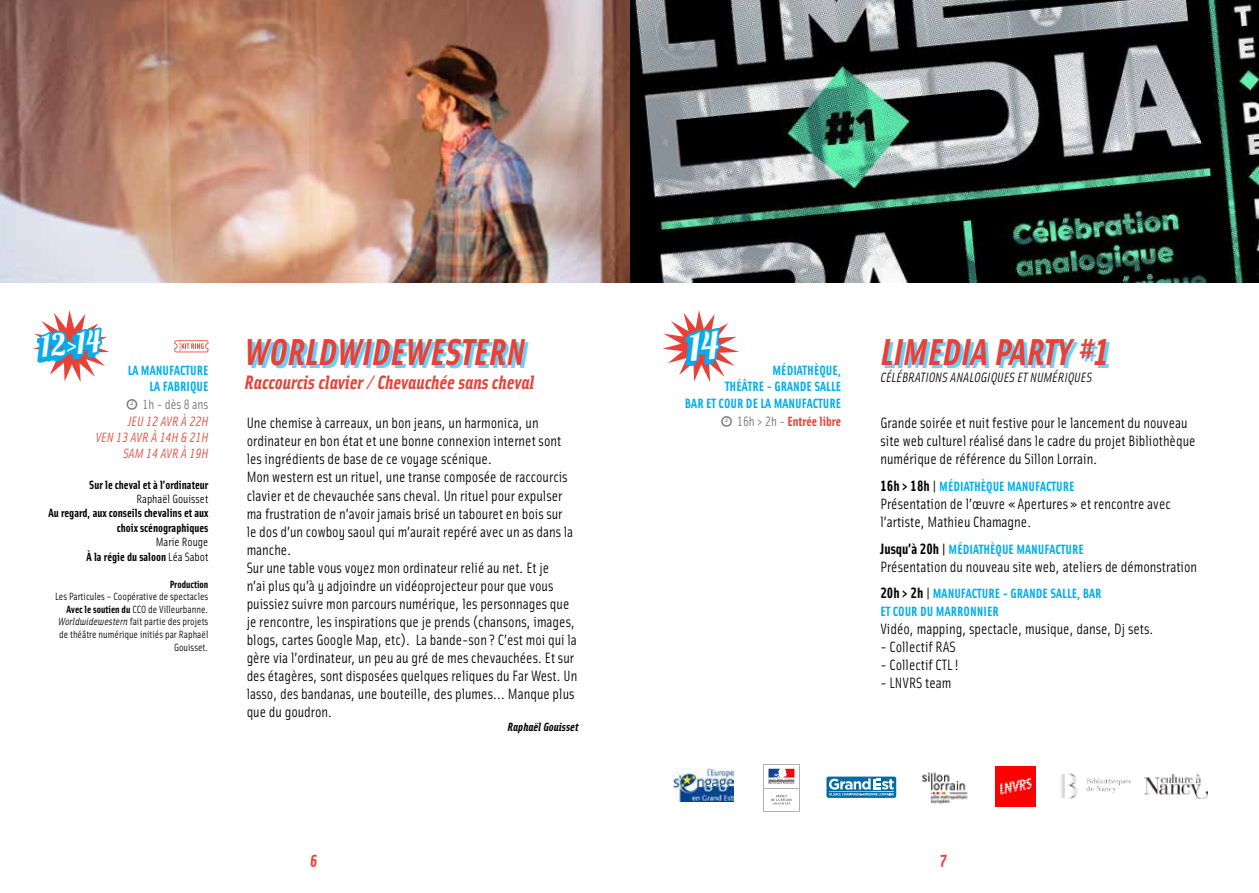
<style>
.page{position:relative;width:1259px;height:893px;background:#fff}
.page>*{position:absolute;margin:0;border:0;box-sizing:border-box;transform-origin:0 0}
.t1{font:italic 37.5px "Solex Bold Lining";color:#e84137}
.t2{font:30.15px "Lobster 1.3";color:#fff}
.t3{font:italic 19.5px "Solex Bold Lining";color:#e84137}
.t4{font:15px/18px "Solex Regular Lining";color:#000}
.t5{font:13.5px/16.2px "Solex Bold Lining";color:#00aeef;text-align:right}
.t6{font:italic 13.5px/16.2px "Solex Regular Lining";color:#e84137;text-align:right}
.t7{font:italic 13.5px "Solex Regular Lining";color:#000}
.t8{font:13.5px "Solex Bold Lining";color:#e84137}
.t9{font:13.5px "Solex Regular Lining";color:#717076}
.t10{font:12px/14.4px "Solex Bold Lining";color:#000;text-align:right}
.t11{font:12px "Solex Regular Lining";color:#000}
.t12{font:italic 12px "Solex Bold Lining";color:#000}
.t13{font:10.5px/12.6px "Solex Regular Lining";color:#000;text-align:right}
.t14{font:10.5px "Solex Bold Lining";color:#000}
.s1{font-family:"Solex Regular Lining"}
.s2{font-family:"Solex Bold Lining"}
.s3{font-style:italic}
.s4{font-family:"Solex Regular Lining";color:#717076}
.s5{font-size:15px;color:#000}
.s6{font-family:"Solex Regular Lining";font-size:15px;color:#000}
</style>
<div class="page">
<img style="left:0;top:0;width:629px;height:283px">
<svg style="left:33px;top:239px;width:76px;height:143px"></svg>
<img style="left:631px;top:0;width:628px;height:283px">
<img style="left:1061px;top:773px;width:70px;height:26px">
<svg style="left:826px;top:777px;width:70px;height:21px"></svg>
<svg style="left:829px;top:778px;width:65px;height:17px"></svg>
<img style="left:921px;top:772px;width:47px;height:32px">
<svg style="left:763px;top:764px;width:36px;height:47px"></svg>
<img style="left:673px;top:768px;width:60px;height:34px">
<div style="left:995px;top:766px;width:41px;height:40px;background:#f00"></div>
<svg style="left:1000px;top:778px;width:31px;height:16px"></svg>
<img style="left:1144px;top:774px;width:63px;height:24px">
<svg style="left:174px;top:340px;width:34px;height:12px"></svg>
<svg style="left:662px;top:310px;width:77px;height:72px"></svg>
<h2 class="t2" style="left:39px;top:327px;width:61px;rotate:-5deg">12&gt;14</h2>
<p class="t5" style="left:128px;top:362px;width:82px">La manufacture la fabrique</p>
<p class="t9" style="left:142px;top:396px;width:68px">1h - dès 8 ans</p>
<p class="t6" style="left:95px;top:412px;width:114px">JEU 12 AVR À 22H<br>VEN 13 AVR À 14H &amp; 21H<br>SAM 14 AVR À 19H</p>
<p class="t10" style="left:89px;top:477px;width:121px">Sur le cheval et à l’ordinateur</p>
<p class="t11" style="left:136px;top:491px;width:73px">Raphaël Gouisset</p>
<p class="t10" style="left:48px;top:505px;width:161px">Au regard, aux conseils chevalins et aux choix scénographiques</p>
<p class="t11" style="left:156px;top:534px;width:54px">Marie Rouge</p>
<p class="t10" style="left:87px;top:549px;width:123px">À la régie du saloon <span class="s1">Léa Sabot</span></p>
<p class="t14" style="left:170px;top:577px;width:40px">Production</p>
<p class="t13" style="left:55px;top:590px;width:155px">Les Particules – Coopérative de spectacles <span class="s2">Avec le soutien du</span> CCO de Villeurbanne.<br><span class="s3">WORLDWIDEWESTERN</span> fait partie des projets de théâtre numérique initiés par Raphaël Gouisset.</p>
<h1 class="t1" style="left:244px;top:328px;width:282px">WorldWideWestern</h1>
<h3 class="t3" style="left:244px;top:369px;width:291px">Raccourcis clavier / Chevauchée sans cheval</h3>
<p class="t4" style="left:247px;top:414px;width:332px">Une chemise à carreaux, un bon jeans, un harmonica, un ordinateur en bon état et une bonne connexion internet sont les ingrédients de base de ce voyage scénique.<br>Mon western est un rituel, une transe composée de raccourcis clavier et de chevauchée sans cheval. Un rituel pour expulser ma frustration de n’avoir jamais brisé un tabouret en bois sur<br>le dos d’un cowboy saoul qui m’aurait repéré avec un as dans la manche.<br>Sur une table vous voyez mon ordinateur relié au net. Et je<br>n’ai plus qu’à y adjoindre un vidéoprojecteur pour que vous puissiez suivre mon parcours numérique, les personnages que je rencontre, les inspirations que je prends (chansons, images, blogs, cartes Google Map, etc). La bande-son ? C’est moi qui la gère via l’ordinateur, un peu au gré de mes chevauchées. Et sur des étagères, sont disposées quelques reliques du Far West. Un lasso, des bandanas, une bouteille, des plumes... Manque plus que du goudron.</p>
<p class="t12" style="left:507px;top:719px;width:73px">Raphaël Gouisset</p>
<p class="t5" style="left:685px;top:362px;width:158px">Médiathèque,<br>TH éâtre - Grande Salle<br>bar et cour de la Manufacture</p>
<p class="t8" style="left:737px;top:412px;width:106px"><span class="s4">16h &gt; 2h -</span> Entrée libre</p>
<h1 class="t1" style="left:880px;top:328px;width:231px">Limedia Party #1</h1>
<p class="t7" style="left:880px;top:368px;width:212px">CÉLÉBRATIONS ANALOGIQUES ET NUMÉRIQUES</p>
<p class="t4" style="left:880px;top:414px;width:317px">Grande soirée et nuit festive pour le lancement du nouveau site web culturel réalisé dans le cadre du projet Bibliothèque numérique de référence du Sillon Lorrain.</p>
<p class="t5" style="left:880px;top:478px;width:195px"><span class="s5">16h &gt; 18h</span> <span class="s6">|</span> médiathèque Manufacture</p>
<p class="t4" style="left:880px;top:494px;width:292px">Présentation de l’œuvre «Apertures» et rencontre avec l’artiste, Mathieu Chamagne.</p>
<p class="t5" style="left:880px;top:540px;width:205px"><span class="s5">Jusqu’à 20h |</span> médiathèque Manufacture</p>
<p class="t4" style="left:880px;top:557px;width:318px">Présentation du nouveau site web, ateliers de démonstration</p>
<p class="t5" style="left:880px;top:585px;width:68px"><span class="s5">20h &gt; 2h</span> <span class="s6">|</span> MANUFACTURE</p>
<p class="t5" style="left:1002px;top:585px;width:21px">- GRANDE</p>
<p class="t5" style="left:1050px;top:585px;width:40px">SALLE, BAR</p>
<p class="t5" style="left:880px;top:603px;width:120px">et cour du marronnier</p>
<p class="t4" style="left:880px;top:619px;width:275px">Vidéo, mapping, spectacle, musique, danse, Dj sets.</p>
<p class="t4" style="left:880px;top:637px;width:77px">- Collectif RAS</p>
<p class="t4" style="left:880px;top:655px;width:80px">- Collectif CTL!</p>
<p class="t4" style="left:880px;top:673px;width:72px">- LNVRS team</p>
</div>
